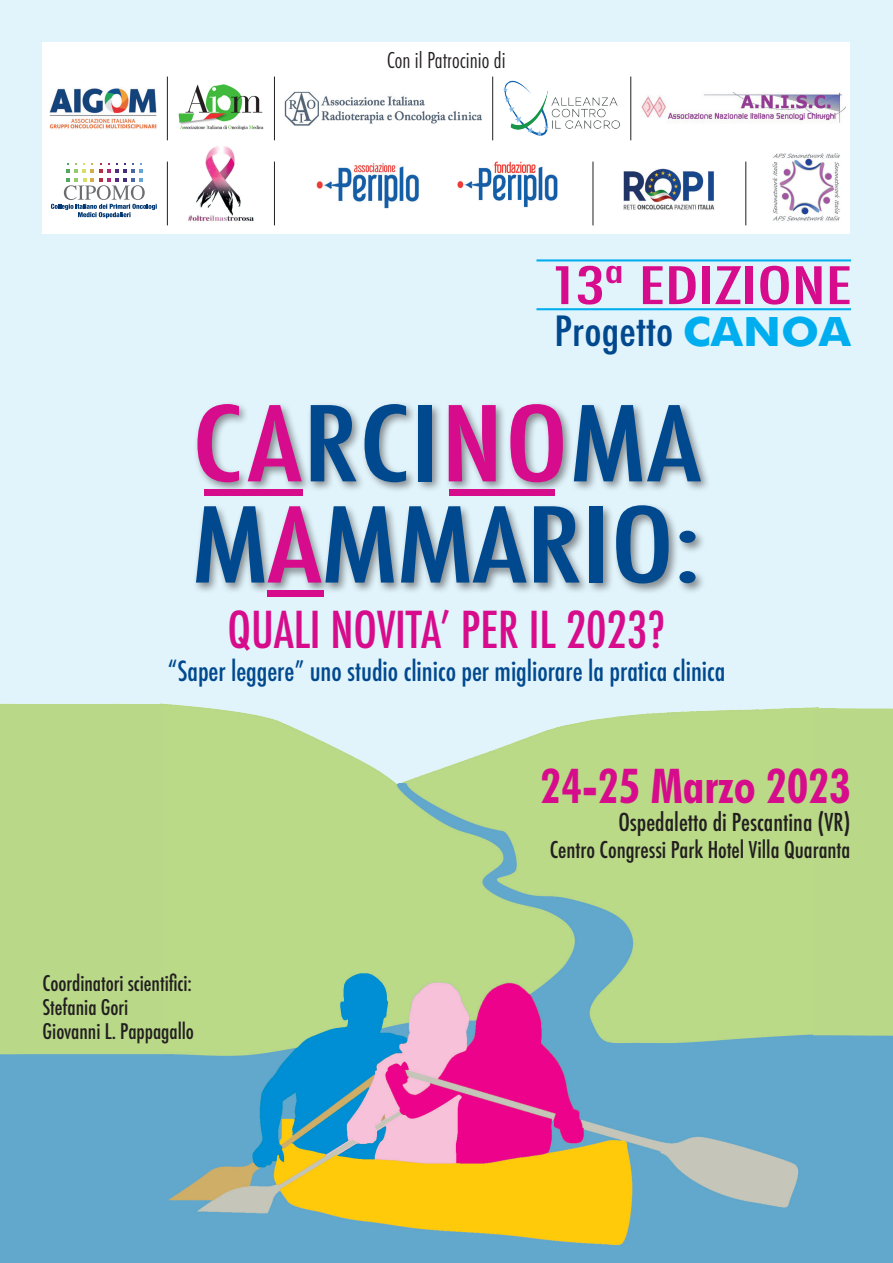
<style>
.page{position:relative;width:893px;height:1263px;background:#e1f4fc}
.page>*{position:absolute;margin:0;border:0;box-sizing:border-box;transform-origin:0 0}
.t1{font:500 condensed 101.25px "Futura";letter-spacing:-.005em;color:#01498e;scale:1.32 1}
.t2{font:500 condensed 50.25px "Futura";letter-spacing:-.005em;color:#d70c8c;scale:1.45 1}
.t3{font:500 condensed 49.35px "Futura";letter-spacing:-.005em;color:#d70c8c}
.t4{font:700 condensed 48px "Futura BT";color:#d70c8c}
.t5{font:500 condensed 40.5px "Futura";letter-spacing:.005em;color:#01498e;scale:1.1 1}
.t6{font:500 condensed 27px "Futura";letter-spacing:-.005em;color:#01498e}
.t7{font:500 condensed 24px "Futura";color:#231f20}
.t8{font:500 condensed 22.5px "Futura";letter-spacing:-.005em;color:#231f20}
.t9{font:300 condensed 22.5px "Futura BT";letter-spacing:.005em;color:#231f20}
.t10{font:500 condensed 21px "Futura";letter-spacing:-.005em;color:#231f20}
.s1{font-family:"Futura BT";font-weight:700;font-stretch:normal;color:#00aeef}
.s2{color:#d70c8c}
</style>
<div class="page">
<img style="left:0;top:703px;width:813px;height:560px">
<hr style="left:536px;top:259px;width:315px;height:2px;background:#00aeef">
<hr style="left:536px;top:308px;width:315px;height:2px;background:#00aeef">
<div style="left:192px;top:400px;width:520px;height:195px;background:#231f20;opacity:.5"></div>
<div style="left:204px;top:489px;width:98px;height:6px;background:#d70c8c"></div>
<div style="left:267px;top:590px;width:56px;height:7px;background:#d70c8c"></div>
<div style="left:450px;top:489px;width:105px;height:6px;background:#d70c8c"></div>
<div style="left:43px;top:43px;width:807px;height:191px;background:#fff"></div>
<img style="left:178px;top:84px;width:86px;height:46px">
<img style="left:641px;top:93px;width:205px;height:30px">
<img style="left:773px;top:153px;width:67px;height:68px">
<hr style="left:274px;top:77px;width:1px;height:63px;background:#231f20">
<hr style="left:274px;top:162px;width:1px;height:63px;background:#231f20">
<hr style="left:593px;top:162px;width:1px;height:63px;background:#231f20">
<hr style="left:746px;top:162px;width:1px;height:63px;background:#231f20">
<hr style="left:167px;top:77px;width:1px;height:63px;background:#231f20">
<hr style="left:167px;top:162px;width:1px;height:63px;background:#231f20">
<hr style="left:630px;top:77px;width:1px;height:63px;background:#231f20">
<hr style="left:492px;top:77px;width:1px;height:63px;background:#231f20">
<img style="left:188px;top:146px;width:66px;height:75px">
<img style="left:624px;top:169px;width:91px;height:41px">
<img style="left:50px;top:88px;width:107px;height:41px">
<svg style="left:51px;top:170px;width:106px;height:48px"></svg>
<img style="left:457px;top:161px;width:101px;height:46px">
<img style="left:317px;top:163px;width:102px;height:45px">
<img style="left:503px;top:80px;width:117px;height:56px">
<img style="left:284px;top:91px;width:198px;height:34px">
<p class="t9" style="left:387px;top:47px;width:120px">Con il Patrocinio di</p>
<p class="t2" style="left:549px;top:253px;width:210px">13<sup>a</sup> EDIZIONE</p>
<p class="t5" style="left:554px;top:305px;width:271px">Progetto <span class="s1">CANOA</span></p>
<p class="t1" style="left:192px;top:379px;width:387px"><span class="s2">CA</span>RCI<span class="s2">NO</span>MA</p>
<p class="t1" style="left:192px;top:480px;width:388px">M<span class="s2">A</span>MMARIO:</p>
<p class="t3" style="left:228px;top:598px;width:439px">QUALI NOVITA’ PER IL 2023?</p>
<p class="t6" style="left:168px;top:653px;width:559px">“Saper leggere” uno studio clinico per migliorare la pratica clinica</p>
<p class="t10" style="left:43px;top:970px;width:151px">Coordinatori scientifici:</p>
<p class="t10" style="left:43px;top:994px;width:87px">Stefania Gori</p>
<p class="t10" style="left:43px;top:1018px;width:153px">Giovanni L. Pappagallo</p>
<p class="t4" style="left:540px;top:757px;width:312px">24-25 Marzo 2023</p>
<p class="t7" style="left:618px;top:807px;width:234px">Ospedaletto di Pescantina (VR)</p>
<p class="t8" style="left:550px;top:836px;width:302px">Centro Congressi Park Hotel Villa Quaranta</p>
</div>
